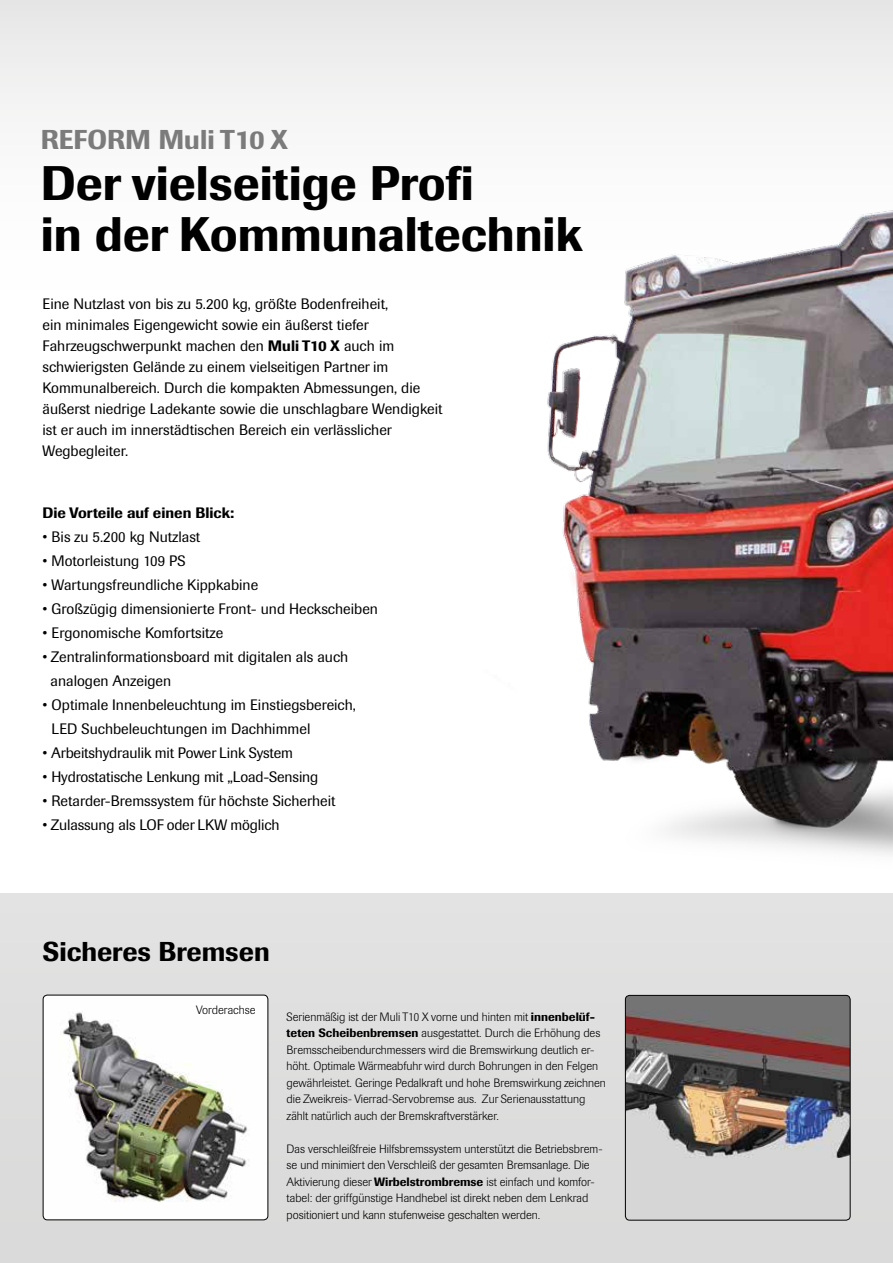
<style>
.page{position:relative;width:893px;height:1263px;background:#fff}
.page>*{position:absolute;margin:0;border:0;box-sizing:border-box;transform-origin:0 0}
.t1{font:500 48px/51px "Imago BQ";color:#000}
.t2{font:500 27px "Imago BQ";color:#000}
.t3{font:500 27px "Imago BQ";color:#7c7b7b}
.t4{font:15px/21px "Imago BQ";color:#000}
.t5{font:500 15px "Imago BQ";color:#000}
.t6{font:300 12px/16.5px "Imago BQ";color:#000}
.s1{font-weight:500}
</style>
<div class="page">
<div style="left:0;top:893px;width:893px;height:370px;background:#dedede"></div>
<div style="left:0;top:0;width:893px;height:354px;background:linear-gradient(to bottom,#ebebeb,#fff)"></div>
<img style="left:474px;top:110px;width:419px;height:745px">
<img style="left:625px;top:995px;width:225px;height:225px">
<div style="left:625px;top:995px;width:225px;height:225px;border:1px solid #000;border-radius:4px"></div>
<img style="left:43px;top:995px;width:225px;height:224px">
<div style="left:43px;top:995px;width:225px;height:225px;border:1px solid #000;border-radius:4px"></div>
<h2 class="t3" style="left:41px;top:123px;width:249px">REFORM Muli T10 X</h2>
<h1 class="t1" style="left:41px;top:157px;width:543px">Der vielseitige Profi<br>in der Kommunaltechnik</h1>
<p class="t4" style="left:43px;top:293px;width:401px">Eine Nutzlast von bis zu 5.200 kg, größte Bodenfreiheit,<br>ein minimales Eigengewicht sowie ein äußerst tiefer Fahrzeugschwerpunkt machen den <span class="s1">Muli T10 X</span> auch im schwierigsten Gelände zu einem vielseitigen Partner im Kommunalbereich. Durch die kompakten Abmessungen, die äußerst niedrige Ladekante sowie die unschlagbare Wendigkeit ist er auch im innerstädtischen Bereich ein verlässlicher Wegbegleiter.</p>
<p class="t5" style="left:43px;top:504px;width:193px">Die Vorteile auf einen Blick:</p>
<p class="t4" style="left:43px;top:526px;width:159px">• Bis zu 5.200 kg Nutzlast</p>
<p class="t4" style="left:43px;top:550px;width:145px">• Motorleistung 109 PS</p>
<p class="t4" style="left:43px;top:574px;width:217px">• Wartungsfreundliche Kippkabine</p>
<p class="t4" style="left:43px;top:598px;width:337px">• Großzügig dimensionierte Front- und Heckscheiben</p>
<p class="t4" style="left:43px;top:622px;width:182px">• Ergonomische Komfortsitze</p>
<p class="t4" style="left:51px;top:645px;width:299px;line-height:24px;text-indent:-8px">• Zentralinformationsboard mit digitalen als auch analogen Anzeigen</p>
<p class="t4" style="left:52px;top:693px;width:306px;line-height:24px;text-indent:-9px">• Optimale Innenbeleuchtung im Einstiegsbereich,<br>LED Suchbeleuchtungen im Dachhimmel</p>
<p class="t4" style="left:43px;top:742px;width:252px">• Arbeitshydraulik mit Power Link System</p>
<p class="t4" style="left:43px;top:766px;width:277px">• Hydrostatische Lenkung mit „Load-Sensing</p>
<p class="t4" style="left:43px;top:790px;width:294px">• Retarder-Bremssystem für höchste Sicherheit</p>
<p class="t4" style="left:43px;top:814px;width:238px">• Zulassung als LOF oder LKW möglich</p>
<h2 class="t2" style="left:43px;top:936px;width:229px">Sicheres Bremsen</h2>
<p class="t6" style="left:196px;top:1002px;width:61px">Vorderachse</p>
<p class="t6" style="left:287px;top:1008px;width:321px">Serienmäßig ist der Muli T10 X vorne und hinten mit <span class="s1">innenbelüf&shy;teten Scheibenbremsen</span> ausgestattet. Durch die Erhöhung des Bremsscheibendurchmessers wird die Bremswirkung deutlich er&shy;höht. Optimale Wärmeabfuhr wird durch Bohrungen in den Felgen gewährleistet. Geringe Pedalkraft und hohe Bremswirkung zeichnen die Zweikreis- Vierrad-Servobremse aus. Zur Serienausstattung zählt natürlich auch der Bremskraftverstärker.</p>
<p class="t6" style="left:287px;top:1140px;width:317px">Das verschleißfreie Hilfsbremssystem unterstützt die Betriebsbrem&shy;se und minimiert den Verschleiß der gesamten Bremsanlage. Die Aktivierung dieser <span class="s1">Wirbelstrombremse</span> ist einfach und komfor&shy;tabel: der griffgünstige Handhebel ist direkt neben dem Lenkrad positioniert und kann stufenweise geschalten werden.</p>
</div>
